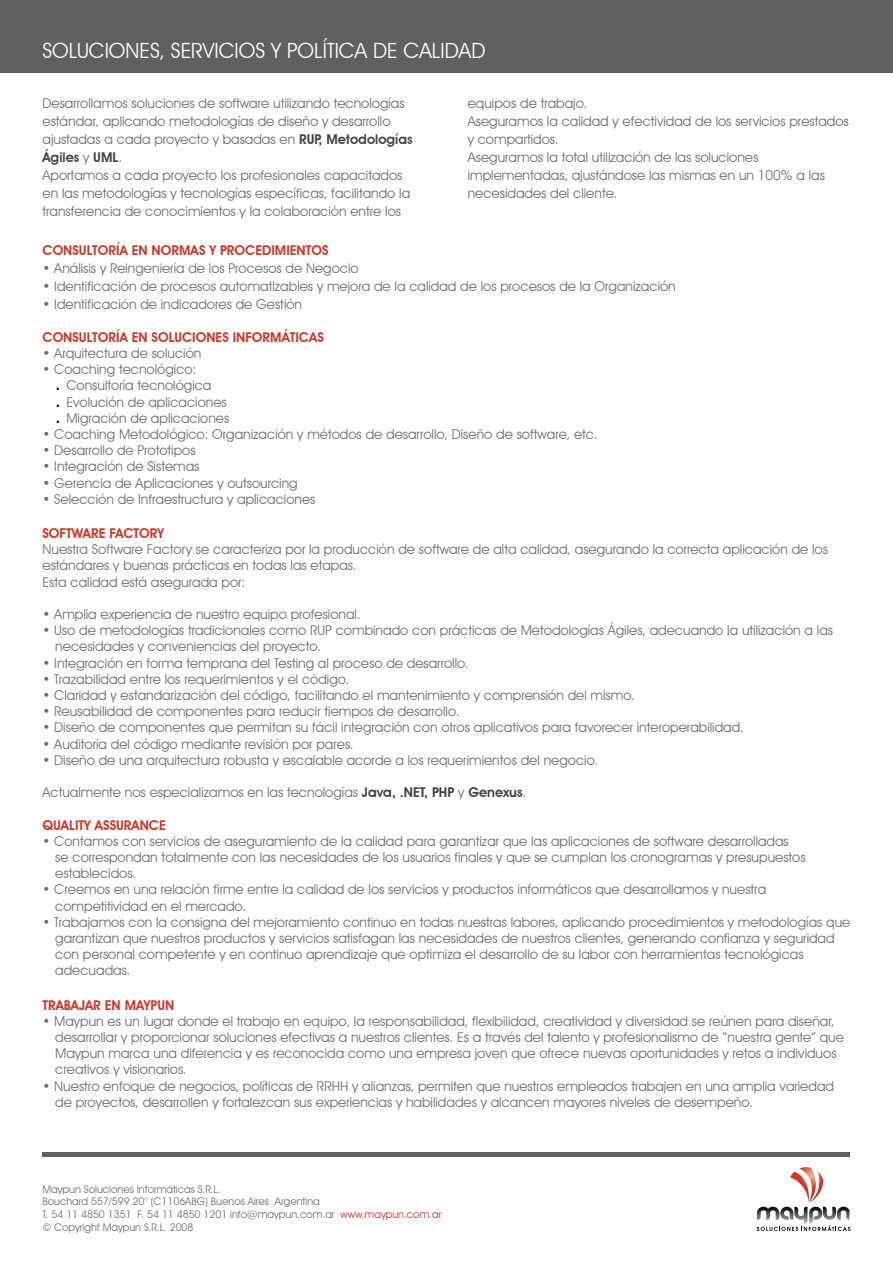
<style>
.page{position:relative;width:893px;height:1263px;background:#fff}
.page>*{position:absolute;margin:0;border:0;box-sizing:border-box;transform-origin:0 0}
.t1{font:21px "Avant Garde IT Cby BT";color:#fff}
.t2{font:13.5px/16.2px "Avant Garde IT Cby BT";color:#6d6e71}
.t3{font:600 13.5px "Avant Garde IT Cby BT";color:#ce3729}
.t4{font:10.5px/12.6px "Avant Garde IT Cby BT";color:#6d6e71}
.s1{font-weight:600;color:#434344}
.s2{font-weight:500;font-size:19.5px;color:#000}
.s3{color:#ce3729}
</style>
<div class="page">
<div style="left:0;top:0;width:893px;height:72px;background:#5f6062"></div>
<hr style="left:43px;top:1153px;width:807px;height:4px;background:#5f6062">
<svg style="left:757px;top:1167px;width:93px;height:64px"></svg>
<h1 class="t1" style="left:43px;top:38px;width:444px">SOLUCIONES, SERVICIOS Y POLÍTICA DE CALIDAD</h1>
<p class="t2" style="left:43px;top:94px;width:372px;line-height:18px">Desarrollamos soluciones de software utilizando tecnologías estándar, aplicando metodologías de diseño y desarrollo ajustadas a cada proyecto y basadas en <span class="s1">RUP, Metodologías Ágiles</span> y <span class="s1">UML</span>.<br>Aportamos a cada proyecto los profesionales capacitados en las metodologías y tecnologías específicas, facilitando la transferencia de conocimientos y la colaboración entre los</p>
<p class="t2" style="left:468px;top:94px;width:383px;line-height:18px">equipos de trabajo.<br>Aseguramos la calidad y efectividad de los servicios prestados y compartidos.<br>Aseguramos la total utilización de las soluciones implementadas, ajustándose las mismas en un 100% a las necesidades del cliente.</p>
<p class="t3" style="left:43px;top:242px;width:287px">CONSULTORÍA EN NORMAS Y PROCEDIMIENTOS</p>
<p class="t2" style="left:43px;top:260px;width:318px">• Análisis y Reingeniería de los Procesos de Negocio</p>
<p class="t2" style="left:43px;top:278px;width:635px">• Identificación de procesos automatizables y mejora de la calidad de los procesos de la Organización</p>
<p class="t2" style="left:43px;top:296px;width:261px">• Identificación de indicadores de Gestión</p>
<p class="t3" style="left:43px;top:329px;width:283px">CONSULTORÍA EN SOLUCIONES INFORMÁTICAS</p>
<p class="t2" style="left:43px;top:345px;width:160px">• Arquitectura de solución</p>
<p class="t2" style="left:55px;top:361px;width:176px;text-indent:-13px">• Coaching tecnológico:<br><span class="s2">.</span> Consultoría tecnológica<br><span class="s2">.</span> Evolución de aplicaciones <span class="s2">.</span> Migración de aplicaciones</p>
<p class="t2" style="left:43px;top:426px;width:556px">• Coaching Metodológico: Organización y métodos de desarrollo, Diseño de software, etc.</p>
<p class="t2" style="left:43px;top:442px;width:155px">• Desarrollo de Prototipos</p>
<p class="t2" style="left:43px;top:458px;width:159px">• Integración de Sistemas</p>
<p class="t2" style="left:43px;top:475px;width:257px">• Gerencia de Aplicaciones y outsourcing</p>
<p class="t2" style="left:43px;top:491px;width:275px">• Selección de Infraestructura y aplicaciones</p>
<p class="t3" style="left:43px;top:525px;width:123px">SOFTWARE FACTORY</p>
<p class="t2" style="left:43px;top:541px;width:787px">Nuestra Software Factory se caracteriza por la producción de software de alta calidad, asegurando la correcta aplicación de los estándares y buenas prácticas en todas las etapas.<br>Esta calidad está asegurada por:</p>
<p class="t2" style="left:43px;top:606px;width:320px">• Amplia experiencia de nuestro equipo profesional.</p>
<p class="t2" style="left:55px;top:622px;width:779px;text-indent:-13px">• Uso de metodologías tradicionales como RUP combinado con prácticas de Metodologías Ágiles, adecuando la utilización a las necesidades y conveniencias del proyecto.</p>
<p class="t2" style="left:43px;top:655px;width:428px">• Integración en forma temprana del Testing al proceso de desarrollo.</p>
<p class="t2" style="left:43px;top:671px;width:308px">• Trazabilidad entre los requerimientos y el código.</p>
<p class="t2" style="left:43px;top:687px;width:594px">• Claridad y estandarización del código, facilitando el mantenimiento y comprensión del mismo.</p>
<p class="t2" style="left:43px;top:703px;width:418px">• Reusabilidad de componentes para reducir tiempos de desarrollo.</p>
<p class="t2" style="left:43px;top:719px;width:703px">• Diseño de componentes que permitan su fácil integración con otros aplicativos para favorecer interoperabilidad.</p>
<p class="t2" style="left:43px;top:736px;width:313px">• Auditoría del código mediante revisión por pares.</p>
<p class="t2" style="left:43px;top:752px;width:557px">• Diseño de una arquitectura robusta y escalable acorde a los requerimientos del negocio.</p>
<p class="t2" style="left:43px;top:784px;width:485px">Actualmente nos especializamos en las tecnologías <span class="s1">Java, .NET, PHP</span> y <span class="s1">Genexus</span>.</p>
<p class="t3" style="left:43px;top:817px;width:125px">QUALITY ASSURANCE</p>
<p class="t2" style="left:55px;top:833px;width:752px;text-indent:-13px">• Contamos con servicios de aseguramiento de la calidad para garantizar que las aplicaciones de software desarrolladas<br>se correspondan totalmente con las necesidades de los usuarios finales y que se cumplan los cronogramas y presupuestos establecidos.</p>
<p class="t2" style="left:55px;top:881px;width:712px;text-indent:-13px">• Creemos en una relación firme entre la calidad de los servicios y productos informáticos que desarrollamos y nuestra competitividad en el mercado.</p>
<p class="t2" style="left:55px;top:914px;width:797px;text-indent:-13px">• Trabajamos con la consigna del mejoramiento continuo en todas nuestras labores, aplicando procedimientos y metodologías que garantizan que nuestros productos y servicios satisfagan las necesidades de nuestros clientes, generando confianza y seguridad con personal competente y en continuo aprendizaje que optimiza el desarrollo de su labor con herramientas tecnológicas adecuadas.</p>
<p class="t3" style="left:43px;top:997px;width:133px">TRABAJAR EN MAYPUN</p>
<p class="t2" style="left:55px;top:1013px;width:790px;text-indent:-13px">• Maypun es un lugar donde el trabajo en equipo, la responsabilidad, flexibilidad, creatividad y diversidad se reúnen para diseñar, desarrollar y proporcionar soluciones efectivas a nuestros clientes. Es a través del talento y profesionalismo de “nuestra gente” que Maypun marca una diferencia y es reconocida como una empresa joven que ofrece nuevas oportunidades y retos a individuos creativos y visionarios.</p>
<p class="t2" style="left:55px;top:1078px;width:780px;text-indent:-13px">• Nuestro enfoque de negocios, políticas de RRHH y alianzas, permiten que nuestros empleados trabajen en una amplia variedad de proyectos, desarrollen y fortalezcan sus experiencias y habilidades y alcancen mayores niveles de desempeño.</p>
<p class="t4" style="left:43px;top:1182px;width:400px">Maypun Soluciones Informáticas S.R.L.<br>Bouchard 557/599 20° (C1106ABG) Buenos Aires Argentina<br>T. 54 11 4850 1351 F. 54 11 4850 1201 info@maypun.com.ar <span class="s3">www.maypun.com.ar </span>© Copyright Maypun S.R.L. 2008</p>
</div>
